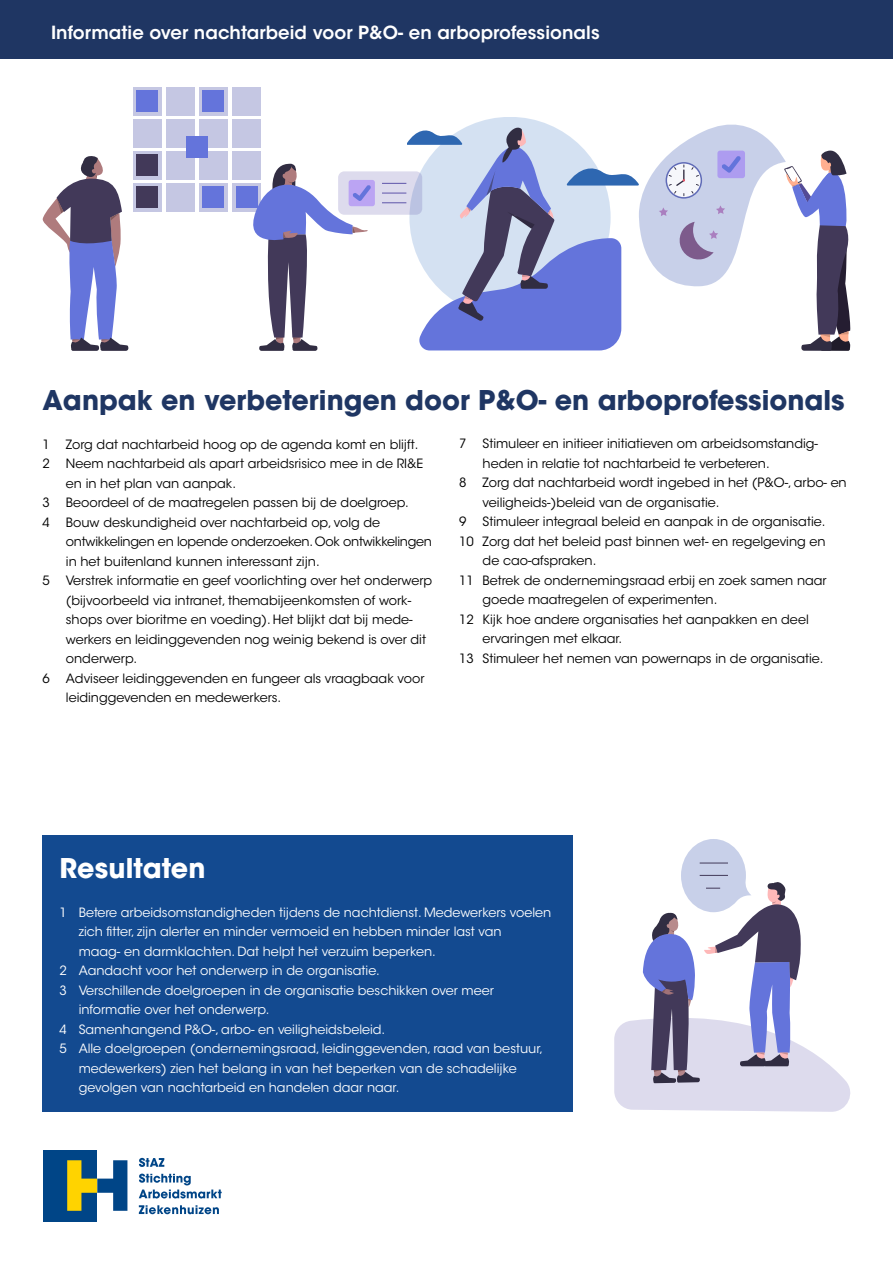
<style>
.page{position:relative;width:893px;height:1263px;background:#fff}
.page>*{position:absolute;margin:0;border:0;box-sizing:border-box;transform-origin:0 0}
.t1{font:700 27px "ITC Avant Garde Std";color:#1f3663}
.t2{font:700 27px "ITC Avant Garde Std";letter-spacing:.005em;color:#fff}
.t3{font:600 18px "ITC Avant Garde Std";letter-spacing:.005em;color:#fff}
.t4{font:12.75px/19.5px "ITC Avant Garde Std";color:#000}
.t5{font:12.75px "ITC Avant Garde Std";color:#fff}
</style>
<div class="page">
<svg style="left:139px;top:1158px;width:25px;height:9px"></svg>
<svg style="left:139px;top:1173px;width:83px;height:25px"></svg>
<svg style="left:139px;top:1205px;width:80px;height:9px"></svg>
<div style="left:44px;top:1151px;width:53px;height:70px;background:#004587"></div>
<svg style="left:67px;top:1160px;width:60px;height:51px"></svg>
<div style="left:43px;top:835px;width:530px;height:277px;background:#134a90"></div>
<div style="left:133px;top:87px;width:29px;height:28px;background:#c5c7e3"></div>
<div style="left:166px;top:87px;width:29px;height:28px;background:#c5c7e3"></div>
<div style="left:199px;top:87px;width:29px;height:28px;background:#c5c7e3"></div>
<div style="left:232px;top:87px;width:29px;height:28px;background:#c5c7e3"></div>
<div style="left:133px;top:119px;width:29px;height:28px;background:#c5c7e3"></div>
<div style="left:166px;top:119px;width:29px;height:28px;background:#c5c7e3"></div>
<div style="left:199px;top:119px;width:29px;height:28px;background:#c5c7e3"></div>
<div style="left:232px;top:119px;width:29px;height:28px;background:#c5c7e3"></div>
<div style="left:133px;top:151px;width:29px;height:28px;background:#c5c7e3"></div>
<div style="left:166px;top:151px;width:29px;height:28px;background:#c5c7e3"></div>
<div style="left:199px;top:151px;width:29px;height:28px;background:#c5c7e3"></div>
<div style="left:232px;top:151px;width:29px;height:28px;background:#c5c7e3"></div>
<div style="left:133px;top:183px;width:29px;height:28px;background:#c5c7e3"></div>
<div style="left:166px;top:183px;width:29px;height:28px;background:#c5c7e3"></div>
<div style="left:199px;top:183px;width:29px;height:28px;background:#c5c7e3"></div>
<div style="left:232px;top:183px;width:29px;height:28px;background:#c5c7e3"></div>
<div style="left:136px;top:90px;width:22px;height:22px;background:#6474db"></div>
<div style="left:186px;top:136px;width:22px;height:22px;background:#6474db"></div>
<div style="left:136px;top:154px;width:22px;height:22px;background:#423959"></div>
<div style="left:136px;top:186px;width:22px;height:22px;background:#423959"></div>
<div style="left:202px;top:90px;width:22px;height:22px;background:#6474db"></div>
<div style="left:202px;top:186px;width:22px;height:22px;background:#6474db"></div>
<div style="left:236px;top:186px;width:22px;height:22px;background:#6474db"></div>
<svg style="left:43px;top:156px;width:85px;height:195px"></svg>
<svg style="left:614px;top:839px;width:236px;height:273px"></svg>
<div style="left:338px;top:171px;width:84px;height:44px;background:#dddbed;border-radius:6px"></div>
<div style="left:349px;top:180px;width:26px;height:26px;background:#bba4f3;border-radius:3px"></div>
<svg style="left:382px;top:124px;width:468px;height:227px"></svg>
<svg style="left:253px;top:164px;width:118px;height:187px"></svg>
<div style="left:0;top:0;width:893px;height:58px;background:#1f3663"></div>
<h2 class="t3" style="left:51px;top:21px;width:550px">Informatie over nachtarbeid voor P&amp;O- en arboprofessionals</h2>
<h1 class="t1" style="left:43px;top:382px;width:804px">Aanpak en verbeteringen door P&amp;O- en arboprofessionals</h1>
<p class="t4" style="left:43px;top:434px;width:9px">1</p>
<p class="t4" style="left:66px;top:434px;width:354px">Zorg dat nachtarbeid hoog op de agenda komt en blijft.</p>
<p class="t4" style="left:43px;top:454px;width:9px">2</p>
<p class="t4" style="left:66px;top:454px;width:359px">Neem nachtarbeid als apart arbeidsrisico mee in de RI&amp;E en in het plan van aanpak.</p>
<p class="t4" style="left:43px;top:493px;width:9px">3</p>
<p class="t4" style="left:66px;top:493px;width:345px">Beoordeel of de maatregelen passen bij de doelgroep.</p>
<p class="t4" style="left:43px;top:512px;width:9px">4</p>
<p class="t4" style="left:66px;top:512px;width:368px">Bouw deskundigheid over nachtarbeid op, volg de ontwikkelingen en lopende onderzoeken. Ook ontwikkelingen in het buitenland kunnen interessant zijn.</p>
<p class="t4" style="left:43px;top:571px;width:9px">5</p>
<p class="t4" style="left:66px;top:571px;width:368px">Verstrek informatie en geef voorlichting over het onderwerp (bijvoorbeeld via intranet, themabijeenkomsten of work&shy;shops over bioritme en voeding). Het blijkt dat bij mede&shy;werkers en leidinggevenden nog weinig bekend is over dit onderwerp.</p>
<p class="t4" style="left:43px;top:668px;width:9px">6</p>
<p class="t4" style="left:66px;top:668px;width:360px">Adviseer leidinggevenden en fungeer als vraagbaak voor leidinggevenden en medewerkers.</p>
<p class="t4" style="left:459px;top:434px;width:9px">7</p>
<p class="t4" style="left:483px;top:434px;width:337px">Stimuleer en initieer initiatieven om arbeidsomstandig&shy;heden in relatie tot nachtarbeid te verbeteren.</p>
<p class="t4" style="left:459px;top:473px;width:9px">8</p>
<p class="t4" style="left:483px;top:473px;width:366px">Zorg dat nachtarbeid wordt ingebed in het (P&amp;O-, arbo- en veiligheids-)beleid van de organisatie.</p>
<p class="t4" style="left:459px;top:512px;width:9px">9</p>
<p class="t4" style="left:483px;top:512px;width:344px">Stimuleer integraal beleid en aanpak in de organisatie.</p>
<p class="t4" style="left:459px;top:532px;width:368px">10 Zorg dat het beleid past binnen wet- en regelgeving en</p>
<p class="t4" style="left:483px;top:551px;width:115px">de cao-afspraken.</p>
<p class="t4" style="left:459px;top:571px;width:369px">11 Betrek de ondernemingsraad erbij en zoek samen naar</p>
<p class="t4" style="left:483px;top:590px;width:236px">goede maatregelen of experimenten.</p>
<p class="t4" style="left:459px;top:610px;width:351px">12 Kijk hoe andere organisaties het aanpakken en deel</p>
<p class="t4" style="left:483px;top:629px;width:141px">ervaringen met elkaar.</p>
<p class="t4" style="left:459px;top:649px;width:366px">13 Stimuleer het nemen van powernaps in de organisatie.</p>
<h1 class="t2" style="left:60px;top:850px;width:147px">Resultaten</h1>
<p class="t5" style="left:60px;top:904px;width:493px">1 Betere arbeidsomstandigheden tijdens de nachtdienst. Medewerkers voelen</p>
<p class="t5" style="left:79px;top:924px;width:425px">zich fitter, zijn alerter en minder vermoeid en hebben minder last van</p>
<p class="t5" style="left:79px;top:943px;width:359px">maag- en darmklachten. Dat helpt het verzuim beperken.</p>
<p class="t5" style="left:60px;top:963px;width:322px">2 Aandacht voor het onderwerp in de organisatie.</p>
<p class="t5" style="left:60px;top:982px;width:436px">3 Verschillende doelgroepen in de organisatie beschikken over meer</p>
<p class="t5" style="left:79px;top:1002px;width:192px">informatie over het onderwerp.</p>
<p class="t5" style="left:60px;top:1021px;width:327px">4 Samenhangend P&amp;O-, arbo- en veiligheidsbeleid.</p>
<p class="t5" style="left:60px;top:1041px;width:485px">5 Alle doelgroepen (ondernemingsraad, leidinggevenden, raad van bestuur,</p>
<p class="t5" style="left:79px;top:1060px;width:440px">medewerkers) zien het belang in van het beperken van de schadelijke</p>
<p class="t5" style="left:79px;top:1080px;width:322px">gevolgen van nachtarbeid en handelen daar naar.</p>
</div>
